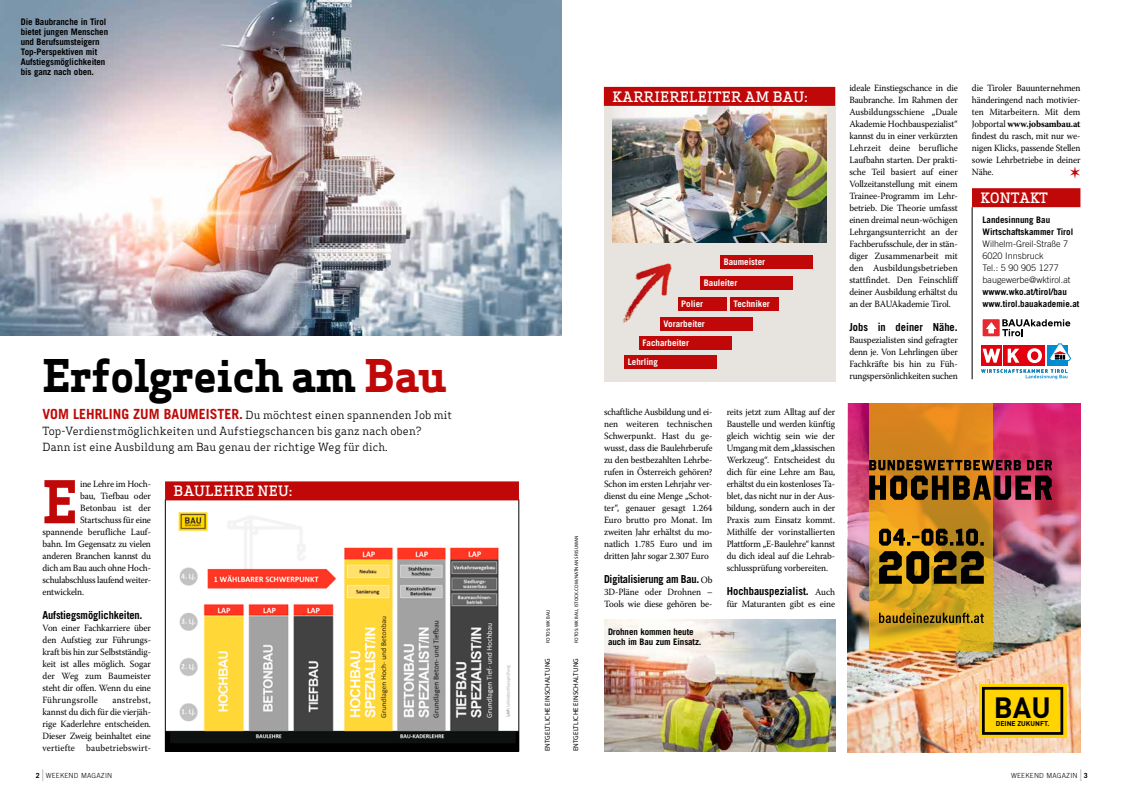
<style>
.page{position:relative;width:1123px;height:794px;background:#fff}
.page>*{position:absolute;margin:0;border:0;box-sizing:border-box;transform-origin:0 0}
.t1{font:700 57.5px "Apex Serif";color:#c00808;scale:.95 1}
.t2{font:700 44px "Apex Serif";letter-spacing:-.01em;color:#000}
.t3{font:700 29px "DIN";color:#000001}
.t4{font:700 16px "Trade Gothic LT Std";color:#b1b2b3;scale:.4 1}
.t5{font:500 14px "Apex Serif";letter-spacing:.02em;color:#fff}
.t6{font:500 14px "Apex Serif";color:#fff}
.t7{font:11px/16px "Apex Serif";letter-spacing:.015em;color:#000}
.t8{font:700 11px "Trade Gothic LT Std";letter-spacing:-.015em;color:#000;scale:.95 1}
.t9{font:700 11px "Trade Gothic LT Std";letter-spacing:.005em;color:#000;scale:.95 1}
.t10{font:9.5px/12px "Warnock Pro";letter-spacing:-.015em;color:#000;text-align:justify;scale:.95 1}
.t11{font:700 9px/10px "Trade Gothic LT Std";letter-spacing:-.01em;color:#000}
.t12{font:300 9px/12px "Trade Gothic LT Std";color:#000}
.t13{font:700 9px "Trade Gothic LT Std";color:#fff}
.t14{font:7px "Myriad Pro";letter-spacing:.02em;color:#000}
.t15{font:300 7px "Trade Gothic LT Std";letter-spacing:.03em;color:#000}
.t16{font:700 7px "Trade Gothic LT Std";color:#000}
.t17{font:700 6.9px "DIN";color:#000001}
.t18{font:5px "Myriad Pro";letter-spacing:.02em;color:#000}
.s1{color:#c00808}
.s2{font-family:"Trade Gothic LT Std";font-weight:700;font-size:14px;color:#c00808}
.s3{font-family:"Warnock Pro";font-weight:400;font-size:9.5px}
.s4{font-weight:700}
</style>
<div class="page">
<img style="left:166px;top:512px;width:352px;height:239px">
<div style="left:341px;top:508px;width:177px;height:34px;background:#fff"></div>
<hr style="left:518px;top:499px;width:1px;height:252px;background:#000">
<div style="left:972px;top:188px;width:108px;height:19px;background:#c00808"></div>
<hr style="left:972px;top:207px;width:1px;height:172px;background:#000">
<img style="left:848px;top:403px;width:232px;height:349px">
<svg style="left:979px;top:684px;width:87px;height:54px"></svg>
<svg style="left:982px;top:687px;width:81px;height:48px;background:#d3af00"></svg>
<svg style="left:869px;top:403px;width:123px;height:247px;background:#d8971d"></svg>
<svg style="left:879px;top:612px;width:104px;height:11px"></svg>
<svg style="left:879px;top:551px;width:104px;height:33px;background:#4c3a0a"></svg>
<svg style="left:879px;top:529px;width:104px;height:16px;background:#6a4d0e"></svg>
<svg style="left:869px;top:460px;width:183px;height:40px;background:#643619"></svg>
<img style="left:0;top:0;width:561px;height:335px">
<div style="left:982px;top:319px;width:17px;height:17px;background:#e6282f"></div>
<svg style="left:986px;top:322px;width:10px;height:11px"></svg>
<svg style="left:1002px;top:319px;width:68px;height:17px"></svg>
<div style="left:1046px;top:345px;width:21px;height:21px;background:#008bd2"></div>
<div style="left:1024px;top:345px;width:20px;height:21px;background:#e3000f"></div>
<div style="left:1002px;top:345px;width:21px;height:21px;background:#e3000f"></div>
<svg style="left:1007px;top:349px;width:12px;height:14px"></svg>
<div style="left:981px;top:345px;width:20px;height:21px;background:#e3000f"></div>
<svg style="left:982px;top:349px;width:18px;height:14px"></svg>
<svg style="left:1027px;top:348px;width:15px;height:15px"></svg>
<div style="left:1031px;top:352px;width:6px;height:7px;background:#e3000f;border-radius:50%"></div>
<div style="left:1031px;top:352px;width:7px;height:7px;border:1px solid #e3000f;border-radius:50%"></div>
<svg style="left:1050px;top:344px;width:20px;height:17px"></svg>
<svg style="left:981px;top:369px;width:86px;height:10px"></svg>
<hr style="left:165px;top:499px;width:1px;height:252px;background:#000">
<div style="left:165px;top:481px;width:354px;height:19px;background:#c00808"></div>
<div style="left:604px;top:87px;width:231px;height:294px;background:#e7e3de"></div>
<img style="left:612px;top:106px;width:214px;height:137px">
<img style="left:604px;top:242px;width:108px;height:140px">
<div style="left:604px;top:87px;width:231px;height:19px;background:#c00808"></div>
<div style="left:624px;top:355px;width:93px;height:13px;background:#c00808"></div>
<div style="left:639px;top:336px;width:92px;height:14px;background:#c00808"></div>
<div style="left:660px;top:317px;width:92px;height:14px;background:#c00808"></div>
<div style="left:677px;top:297px;width:49px;height:13px;background:#c00808"></div>
<div style="left:730px;top:297px;width:49px;height:13px;background:#c00808"></div>
<div style="left:700px;top:276px;width:93px;height:14px;background:#c00808"></div>
<div style="left:720px;top:255px;width:93px;height:13px;background:#c00808"></div>
<img style="left:604px;top:619px;width:232px;height:132px">
<p class="t11" style="left:21px;top:17px;width:89px">Die Baubranche in Tirol bietet jungen Menschen und Berufsumsteigern<br>Top-Perspektiven mit<br>Aufstiegsmöglichkeiten bis ganz nach oben.</p>
<h2 class="t2" style="left:43px;top:347px;width:405px">Erfolgreich am <span class="s1">Bau</span></h2>
<p class="t7" style="left:43px;top:407px;width:411px"><span class="s2">VOM LEHRLING ZUM BAUMEISTER.</span> Du möchtest einen spannenden Job mit<br>Top-Verdienstmöglichkeiten und Aufstiegschancen bis ganz nach oben?<br>Dann ist eine Ausbildung am Bau genau der richtige Weg für dich.</p>
<h1 class="t1" style="left:43px;top:465px;width:38px">E</h1>
<p class="t10" style="left:80px;top:478px;width:76px">ine Lehre im Hoch-</p>
<p class="t10" style="left:80px;top:490px;width:76px">bau, Tiefbau oder</p>
<p class="t10" style="left:80px;top:502px;width:76px">Betonbau ist der</p>
<p class="t10" style="left:80px;top:514px;width:76px">Startschuss für eine</p>
<p class="t10" style="left:43px;top:526px;width:116px">spannende berufliche Lauf-</p>
<p class="t10" style="left:43px;top:538px;width:116px">bahn. Im Gegensatz zu vielen</p>
<p class="t10" style="left:43px;top:550px;width:116px">anderen Branchen kannst du</p>
<p class="t10" style="left:43px;top:562px;width:116px">dich am Bau auch ohne Hoch-</p>
<p class="t10" style="left:43px;top:574px;width:116px">schulabschluss laufend weiter-</p>
<p class="t10" style="left:43px;top:586px;width:45px">entwickeln.</p>
<p class="t8" style="left:43px;top:608px;width:107px">Aufstiegsmöglichkeiten.</p>
<p class="t10" style="left:43px;top:622px;width:116px">Von einer Fachkarriere über den Aufstieg zur Führungs&shy;kraft bis hin zur Selbstständig&shy;keit ist alles möglich. Sogar der Weg zum Baumeister steht dir offen. Wenn du eine Führungsrolle</p>
<p class="t10" style="left:43px;top:694px;width:116px;text-indent:70px">anstrebst, kannst du dich für die vierjäh&shy;rige Kaderlehre entscheiden.<br>Dieser Zweig beinhaltet eine vertiefte baubetriebswirt-</p>
<h3 class="t5" style="left:173px;top:482px;width:120px">BAULEHRE NEU:</h3>
<p class="t18" style="left:545px;top:643px;width:35px;rotate:-90deg">FOTOS: WK BAU</p>
<p class="t14" style="left:543px;top:751px;width:95px;rotate:-90deg">ENTGELTLICHE EINSCHALTUNG</p>
<p class="t18" style="left:573px;top:643px;width:109px;rotate:-90deg">FOTOS: WK BAU, ISTOCK.COM/NATNAN SRISUWAN</p>
<p class="t14" style="left:572px;top:751px;width:95px;rotate:-90deg">ENTGELTLICHE EINSCHALTUNG</p>
<h3 class="t5" style="left:612px;top:87px;width:197px">KARRIERELEITER AM BAU:</h3>
<p class="t13" style="left:723px;top:256px;width:43px">Baumeister</p>
<p class="t13" style="left:704px;top:277px;width:35px">Bauleiter</p>
<p class="t13" style="left:681px;top:298px;width:24px">Polier</p>
<p class="t13" style="left:733px;top:298px;width:38px">Techniker</p>
<p class="t13" style="left:663px;top:318px;width:43px">Vorarbeiter</p>
<p class="t13" style="left:642px;top:337px;width:48px">Facharbeiter</p>
<p class="t13" style="left:628px;top:356px;width:31px">Lehrling</p>
<p class="t10" style="left:604px;top:406px;width:116px">schaftliche Ausbildung und ei&shy;nen weiteren technischen Schwerpunkt. Hast du ge&shy;wusst, dass die Baulehrberufe zu den bestbezahlten Lehrbe&shy;rufen in Österreich gehören?<br>Schon im ersten Lehrjahr ver&shy;dienst du eine Menge „Schot&shy;ter“, genauer gesagt 1.264<br>Euro brutto pro Monat. Im zweiten Jahr erhältst du mo&shy;natlich 1.785 Euro und im dritten Jahr sogar 2.307 Euro</p>
<p class="t8" style="left:604px;top:572px;width:116px">Digitalisierung am Bau. <span class="s3">Ob</span></p>
<p class="t10" style="left:604px;top:586px;width:116px">3D-Pläne oder Drohnen –<br>Tools wie diese gehören be-</p>
<p class="t11" style="left:608px;top:627px;width:95px">Drohnen kommen heute auch im Bau zum Einsatz.</p>
<p class="t10" style="left:726px;top:406px;width:116px">reits jetzt zum Alltag auf der Baustelle und werden künftig gleich wichtig sein wie der Umgang mit dem „klassischen Werkzeug“. Entscheidest du dich für eine Lehre am Bau, erhältst du ein kostenloses Ta&shy;blet, das nicht nur in der Aus&shy;bildung, sondern auch in der Praxis zum Einsatz kommt.<br>Mithilfe der vorinstallierten Plattform „E-Baulehre“ kannst du dich ideal auf die Lehrab&shy;schlussprüfung vorbereiten.</p>
<p class="t8" style="left:726px;top:584px;width:116px">Hochbauspezialist. <span class="s3">Auch</span></p>
<p class="t10" style="left:726px;top:598px;width:116px">für Maturanten gibt es eine</p>
<p class="t10" style="left:849px;top:82px;width:116px">ideale Einstiegschance in die Baubranche. Im Rahmen der Ausbildungsschiene „Duale Akademie Hochbauspezialist“ kannst du in einer verkürzten Lehrzeit deine berufliche Laufbahn starten. Der prakti&shy;sche Teil basiert auf einer Vollzeitanstellung mit einem Trainee-Programm im Lehr&shy;betrieb. Die Theorie umfasst einen dreimal neun-wöchigen Lehrgangsunterricht an der Fachberufsschule, der in stän&shy;diger Zusammenarbeit mit den Ausbildungsbetrieben stattfindet. Den Feinschliff deiner Ausbildung erhältst du an der BAUAkademie Tirol.</p>
<p class="t9" style="left:849px;top:320px;width:116px">Jobs in deiner Nähe.</p>
<p class="t10" style="left:849px;top:334px;width:116px">Bauspezialisten sind gefragter denn je. Von Lehrlingen über Fachkräfte bis hin zu Füh&shy;rungspersönlichkeiten suchen</p>
<p class="t10" style="left:972px;top:82px;width:116px">die Tiroler Bauunternehmen händeringend nach motivier&shy;ten Mitarbeitern. Mit dem Jobportal <span class="s4">www.jobsambau.at </span>findest du rasch, mit nur we&shy;nigen Klicks, passende Stellen sowie Lehrbetriebe in deiner Nähe.</p>
<h3 class="t6" style="left:980px;top:189px;width:69px">KONTAKT</h3>
<p class="t11" style="left:982px;top:214px;width:92px;line-height:12px">Landesinnung Bau<br>Wirtschaftskammer Tirol</p>
<p class="t12" style="left:982px;top:238px;width:89px">Wilhelm-Greil-Straße 7<br>6020 Innsbruck<br>Tel.: 5 90 905 1277 baugewerbe@wktirol.at</p>
<p class="t11" style="left:982px;top:286px;width:98px;line-height:12px">wwww.wko.at/tirol/bau www.tirol.bauakademie.at</p>
<h3 class="t3" style="left:993px;top:688px;width:58px">BAU</h3>
<p class="t17" style="left:995px;top:719px;width:55px">DEINE ZUKUNFT.</p>
<h3 class="t4" style="left:42px;top:765px;width:5px">|</h3>
<p class="t15" style="left:46px;top:771px;width:68px">WEEKEND MAGAZIN</p>
<p class="t15" style="left:1011px;top:771px;width:68px">WEEKEND MAGAZIN</p>
<h3 class="t4" style="left:1080px;top:765px;width:5px">|</h3>
<p class="t16" style="left:36px;top:771px;width:5px">2</p>
<p class="t16" style="left:1083px;top:771px;width:5px">3</p>
</div>
